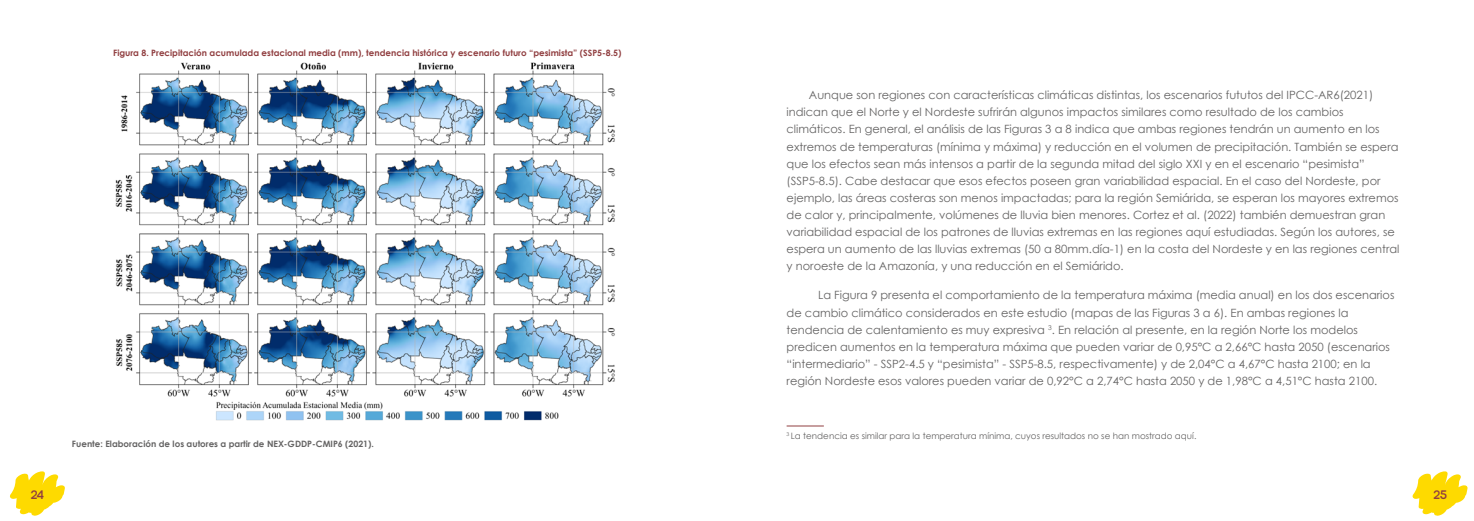
<style>
.page{position:relative;width:1474px;height:521px;background:#fff}
.page>*{position:absolute;margin:0;border:0;box-sizing:border-box;transform-origin:0 0}
.t1{font:11.38px/17.1px "Century Gothic";color:#646363}
.t2{font:500 10.5px "Dazzle Unicase";color:#903e40}
.t3{font:700 8.75px "Century Gothic";color:#903e40}
.t4{font:8.75px "Century Gothic";color:#646363}
.t5{font:700 8.75px "Century Gothic";color:#646363}
</style>
<div class="page">
<svg style="left:1412px;top:471px;width:55px;height:45px"></svg>
<svg style="left:10px;top:471px;width:55px;height:45px"></svg>
<img style="left:115px;top:62px;width:500px;height:359px">
<hr style="left:786px;top:426px;width:37px;height:1px;background:#903e40">
<p class="t3" style="left:113px;top:46px;width:510px">Figura 8. Precipitación acumulada estacional media (mm), tendencia histórica y escenario futuro “pesimista” (SSP5-8.5)</p>
<p class="t5" style="left:72px;top:437px;width:303px">Fuente: Elaboración de los autores a partir de NEX-GDDP-CMIP6 (2021).</p>
<p class="t1" style="left:786px;top:86px;width:614px;text-indent:22px">Aunque son regiones con características climáticas distintas, los escenarios fututos del IPCC-AR6(2021) indican que el Norte y el Nordeste sufrirán algunos impactos similares como resultado de los cambios climáticos. En general, el análisis de las Figuras 3 a 8 indica que ambas regiones tendrán un aumento en los extremos de temperaturas (mínima y máxima) y reducción en el volumen de precipitación. También se espera que los efectos sean más intensos a partir de la segunda mitad del siglo XXI y en el escenario “pesimista” (SSP5-8.5). Cabe destacar que esos efectos poseen gran variabilidad espacial. En el caso del Nordeste, por ejemplo, las áreas costeras son menos impactadas; para la región Semiárida, se esperan los mayores extremos de calor y, principalmente, volúmenes de lluvia bien menores. Cortez et al. (2022) también demuestran gran variabilidad espacial de los patrones de lluvias extremas en las regiones aquí estudiadas. Según los autores, se espera un aumento de las lluvias extremas (50 a 80mm.día-1) en la costa del Nordeste y en las regiones central y noroeste de la Amazonía, y una reducción en el Semiárido.</p>
<p class="t1" style="left:786px;top:287px;width:609px;text-indent:32px">La Figura 9 presenta el comportamiento de la temperatura máxima (media anual) en los dos escenarios de cambio climático considerados en este estudio (mapas de las Figuras 3 a 6). En ambas regiones la tendencia de calentamiento es muy expresiva <sup>3</sup>. En relación al presente, en la región Norte los modelos predicen aumentos en la temperatura máxima que pueden variar de 0,95°C a 2,66°C hasta 2050 (escenarios “intermediario” - SSP2-4.5 y “pesimista” - SSP5-8.5, respectivamente) y de 2,04°C a 4,67°C hasta 2100; en la región Nordeste esos valores pueden variar de 0,92°C a 2,74°C hasta 2050 y de 1,98°C a 4,51°C hasta 2100.</p>
<p class="t4" style="left:786px;top:430px;width:411px"><sup>3</sup> La tendencia es similar para la temperatura mínima, cuyos resultados no se han mostrado aquí.</p>
<p class="t2" style="left:31px;top:486px;width:15px">24</p>
<p class="t2" style="left:1433px;top:486px;width:15px">25</p>
</div>
